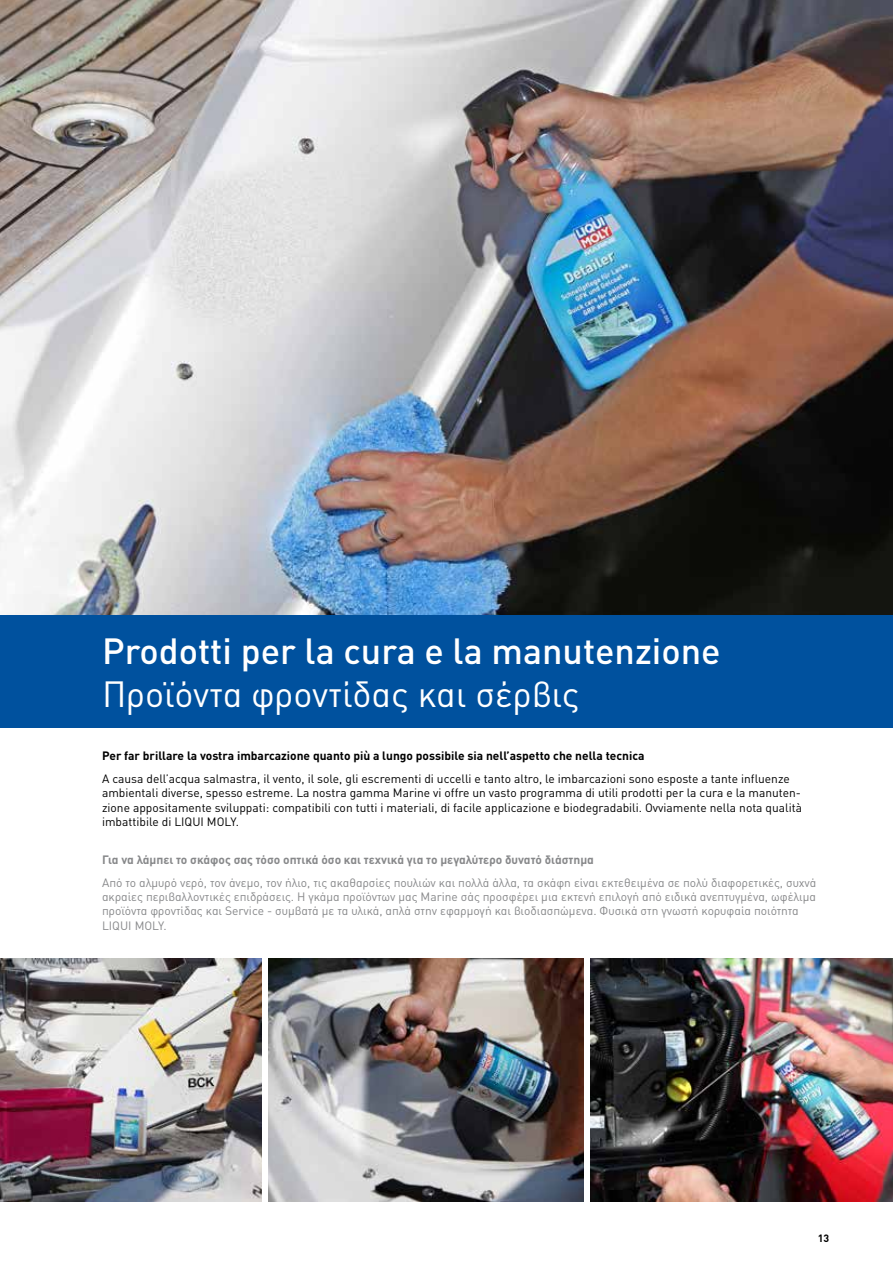
<style>
.page{position:relative;width:893px;height:1263px;background:#fff}
.page>*{position:absolute;margin:0;border:0;box-sizing:border-box;transform-origin:0 0}
.t1{font:500 36px "DIN Pro";color:#fff}
.t2{font:36px "DIN Pro";color:#fff}
.t3{font:12px/14.4px "DIN Pro";color:#000}
.t4{font:12px/14.4px "DIN Pro";color:#87888a}
.t5{font:700 12px "DIN Pro";color:#000}
.t6{font:700 12px "DIN Pro";color:#87888a}
.t7{font:700 10.5px "DIN Pro";color:#000}
</style>
<div class="page">
<img style="left:0;top:0;width:893px;height:615px">
<div style="left:0;top:615px;width:893px;height:113px;background:#00519e"></div>
<img style="left:0;top:958px;width:261px;height:243px">
<img style="left:268px;top:958px;width:316px;height:243px">
<img style="left:590px;top:958px;width:303px;height:243px">
<h1 class="t1" style="left:102px;top:621px;width:620px">Prodotti per la cura e la manutenzione</h1>
<h1 class="t2" style="left:102px;top:666px;width:479px">Προϊόντα φροντίδας και σέρβις</h1>
<p class="t5" style="left:102px;top:746px;width:544px">Per far brillare la vostra imbarcazione quanto più a lungo possibile sia nell’aspetto che nella tecnica</p>
<p class="t3" style="left:102px;top:770px;width:701px">A causa dell’acqua salmastra, il vento, il sole, gli escrementi di uccelli e tanto altro, le imbarcazioni sono esposte a tante influenze ambientali diverse, spesso estreme. La nostra gamma Marine vi offre un vasto programma di utili prodotti per la cura e la manuten&shy;zione appositamente sviluppati: compatibili con tutti i materiali, di facile applicazione e biodegradabili. Ovviamente nella nota qualità imbattibile di LIQUI MOLY.</p>
<p class="t6" style="left:102px;top:849px;width:493px">Για να λάμπει το σκάφος σας τόσο οπτικά όσο και τεχνικά για το μεγαλύτερο δυνατό διάστημα</p>
<p class="t4" style="left:102px;top:874px;width:716px">Από το αλμυρό νερό, τον άνεμο, τον ήλιο, τις ακαθαρσίες πουλιών και πολλά άλλα, τα σκάφη είναι εκτεθειμένα σε πολύ διαφορετικές, συχνά ακραίες περιβαλλοντικές επιδράσεις. Η γκάμα προϊόντων μας Marine σάς προσφέρει μια εκτενή επιλογή από ειδικά ανεπτυγμένα, ωφέλιμα προϊόντα φροντίδας και Service - συμβατά με τα υλικά, απλά στην εφαρμογή και βιοδιασπώμενα. Φυσικά στη γνωστή κορυφαία ποιότητα LIQUI MOLY.</p>
<p class="t7" style="left:818px;top:1229px;width:13px">13</p>
</div>
